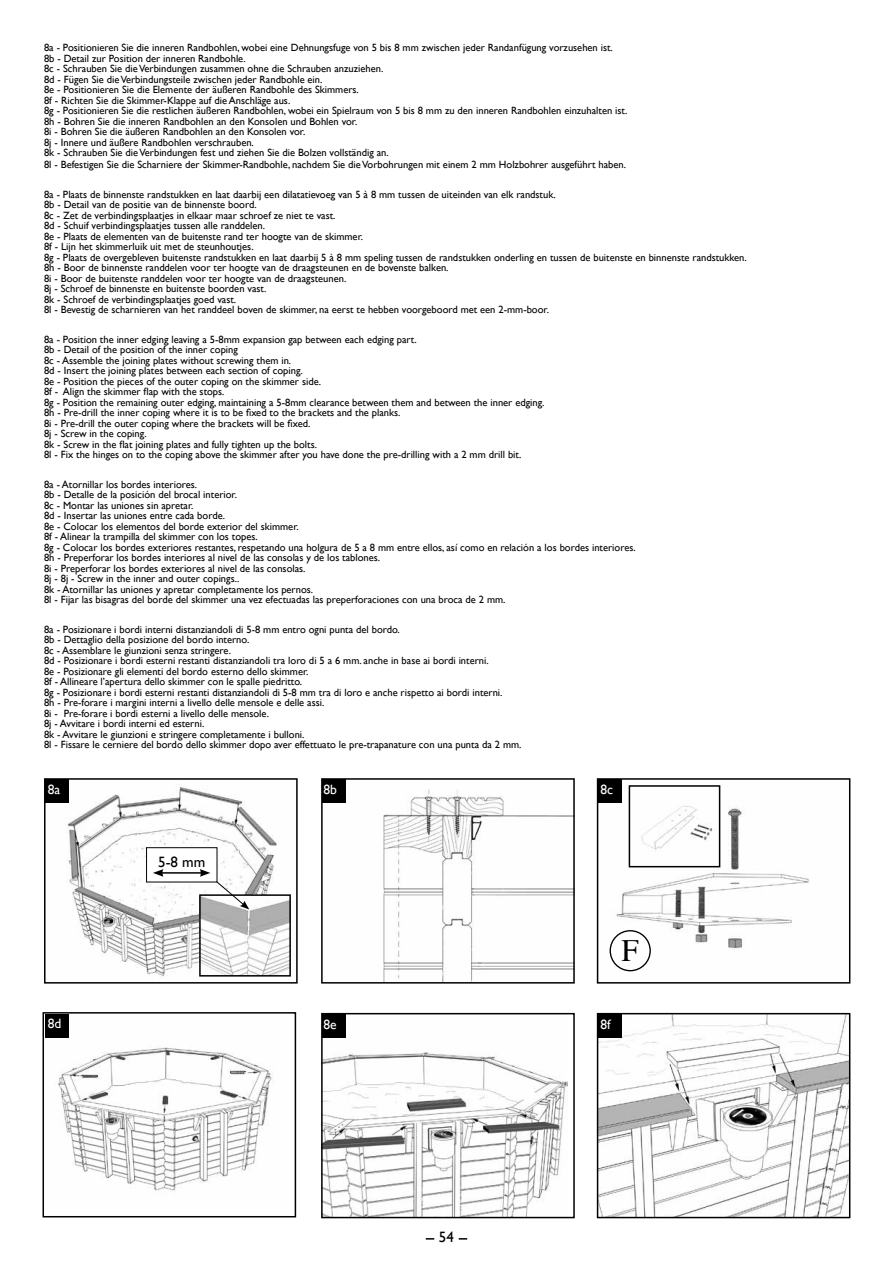
<style>
.page{position:relative;width:893px;height:1263px;background:#fff}
.page>*{position:absolute;margin:0;border:0;box-sizing:border-box;transform-origin:0 0}
.t1{font:31.05px "Times";color:#000}
.t2{font:15px "Gill Sans";color:#000}
.t3{font:13.5px "Gill Sans";color:#fff}
.t4{font:10.5px/10.5px "Gill Sans";color:#000}
</style>
<div class="page">
<img style="left:47px;top:784px;width:244px;height:193px">
<div style="left:44px;top:778px;width:254px;height:205px;border:2px solid #000"></div>
<div style="left:45px;top:779px;width:24px;height:23px;background:#000"></div>
<img style="left:383px;top:789px;width:189px;height:191px">
<div style="left:321px;top:778px;width:254px;height:205px;border:2px solid #000"></div>
<div style="left:322px;top:779px;width:24px;height:24px;background:#000"></div>
<img style="left:609px;top:785px;width:200px;height:187px">
<div style="left:597px;top:778px;width:253px;height:205px;border:2px solid #000"></div>
<div style="left:598px;top:779px;width:24px;height:24px;background:#000"></div>
<img style="left:46px;top:1037px;width:226px;height:154px">
<div style="left:43px;top:1012px;width:253px;height:205px;border:2px solid #000"></div>
<div style="left:45px;top:1014px;width:24px;height:23px;background:#000"></div>
<img style="left:324px;top:1052px;width:244px;height:163px">
<div style="left:321px;top:1013px;width:254px;height:205px;border:2px solid #000"></div>
<div style="left:322px;top:1014px;width:24px;height:24px;background:#000"></div>
<img style="left:600px;top:1016px;width:247px;height:199px">
<div style="left:597px;top:1013px;width:253px;height:205px;border:2px solid #000"></div>
<div style="left:598px;top:1014px;width:24px;height:24px;background:#000"></div>
<img style="left:202px;top:897px;width:86px;height:76px">
<div style="left:199px;top:894px;width:92px;height:82px;border:2px solid #000"></div>
<img style="left:632px;top:788px;width:85px;height:76px">
<div style="left:629px;top:785px;width:91px;height:82px;border:2px solid #000"></div>
<div style="left:147px;top:848px;width:70px;height:34px;background:#fff"></div>
<div style="left:146px;top:847px;width:71px;height:35px;border:1px solid #000"></div>
<hr style="left:161px;top:872px;width:41px;height:2px;background:#000">
<svg style="left:153px;top:869px;width:10px;height:8px"></svg>
<svg style="left:200px;top:869px;width:10px;height:8px"></svg>
<svg style="left:216px;top:881px;width:33px;height:28px"></svg>
<div style="left:610px;top:930px;width:41px;height:41px;border:1px solid #000;border-radius:50%"></div>
<p class="t4" style="left:44px;top:42px;width:585px">8a - Positionieren Sie die inneren Randbohlen, wobei eine Dehnungsfuge von 5 bis 8 mm zwischen jeder Randanfügung vorzusehen ist.<br>8b - Detail zur Position der inneren Randbohle.<br>8c - Schrauben Sie die Verbindungen zusammen ohne die Schrauben anzuziehen.<br>8d - Fügen Sie die Verbindungsteile zwischen jeder Randbohle ein.<br>8e - Positionieren Sie die Elemente der äußeren Randbohle des Skimmers.<br>8f - Richten Sie die Skimmer-Klappe auf die Anschläge aus.<br>8g - Positionieren Sie die restlichen äußeren Randbohlen, wobei ein Spielraum von 5 bis 8 mm zu den inneren Randbohlen einzuhalten ist.<br>8h - Bohren Sie die inneren Randbohlen an den Konsolen und Bohlen vor.<br>8i - Bohren Sie die äußeren Randbohlen an den Konsolen vor.<br>8j - Innere und äußere Randbohlen verschrauben.<br>8k - Schrauben Sie die Verbindungen fest und ziehen Sie die Bolzen vollständig an.</p>
<p class="t4" style="left:44px;top:159px;width:584px">8l - Befestigen Sie die Scharniere der Skimmer-Randbohle, nachdem Sie die Vorbohrungen mit einem 2 mm Holzbohrer ausgeführt haben.</p>
<p class="t4" style="left:44px;top:189px;width:704px">8a - Plaats de binnenste randstukken en laat daarbij een dilatatievoeg van 5 à 8 mm tussen de uiteinden van elk randstuk.<br>8b - Detail van de positie van de binnenste boord.<br>8c - Zet de verbindingsplaatjes in elkaar maar schroef ze niet te vast.<br>8d - Schuif verbindingsplaatjes tussen alle randdelen.<br>8e - Plaats de elementen van de buitenste rand ter hoogte van de skimmer.<br>8f - Lijn het skimmerluik uit met de steunhoutjes.<br>8g - Plaats de overgebleven buitenste randstukken en laat daarbij 5 à 8 mm speling tussen de randstukken onderling en tussen de buitenste en binnenste randstukken.<br>8h - Boor de binnenste randdelen voor ter hoogte van de draagsteunen en de bovenste balken.<br>8i - Boor de buitenste randdelen voor ter hoogte van de draagsteunen.<br>8j - Schroef de binnenste en buitenste boorden vast.<br>8k - Schroef de verbindingsplaatjes goed vast.<br>8l - Bevestig de scharnieren van het randdeel boven de skimmer, na eerst te hebben voorgeboord met een 2-mm-boor.</p>
<p class="t4" style="left:44px;top:334px;width:502px">8a - Position the inner edging leaving a 5-8mm expansion gap between each edging part.<br>8b - Detail of the position of the inner coping<br>8c - Assemble the joining plates without screwing them in.<br>8d - Insert the joining plates between each section of coping.<br>8e - Position the pieces of the outer coping on the skimmer side.<br>8f - Align the skimmer flap with the stops.<br>8g - Position the remaining outer edging, maintaining a 5-8mm clearance between them and between the inner edging.<br>8h - Pre-drill the inner coping where it is to be fixed to the brackets and the planks.<br>8i - Pre-drill the outer coping where the brackets will be fixed.<br>8j - Screw in the coping.<br>8k - Screw in the flat joining plates and fully tighten up the bolts.<br>8l - Fix the hinges on to the coping above the skimmer after you have done the pre-drilling with a 2 mm drill bit.</p>
<p class="t4" style="left:44px;top:479px;width:593px">8a - Atornillar los bordes interiores.<br>8b - Detalle de la posición del brocal interior.<br>8c - Montar las uniones sin apretar.<br>8d - Insertar las uniones entre cada borde.<br>8e - Colocar los elementos del borde exterior del skimmer.<br>8f - Alinear la trampilla del skimmer con los topes.<br>8g - Colocar los bordes exteriores restantes, respetando una holgura de 5 a 8 mm entre ellos, así como en relación a los bordes interiores.<br>8h - Preperforar los bordes interiores al nivel de las consolas y de los tablones.<br>8i - Preperforar los bordes exteriores al nivel de las consolas.<br>8j - 8j - Screw in the inner and outer copings..<br>8k - Atornillar las uniones y apretar completamente los pernos.<br>8l - Fijar las bisagras del borde del skimmer una vez efectuadas las preperforaciones con una broca de 2 mm.</p>
<p class="t4" style="left:44px;top:624px;width:479px">8a - Posizionare i bordi interni distanziandoli di 5-8 mm entro ogni punta del bordo.<br>8b - Dettaglio della posizione del bordo interno.<br>8c - Assemblare le giunzioni senza stringere.<br>8d - Posizionare i bordi esterni restanti distanziandoli tra loro di 5 a 6 mm. anche in base ai bordi interni.<br>8e - Posizionare gli elementi del bordo esterno dello skimmer.<br>8f - Allineare l’apertura dello skimmer con le spalle piedritto.<br>8g - Posizionare i bordi esterni restanti distanziandoli di 5-8 mm tra di loro e anche rispetto ai bordi interni.<br>8h - Pre-forare i margini interni a livello delle mensole e delle assi.<br>8i - Pre-forare i bordi esterni a livello delle mensole.<br>8j - Avvitare i bordi interni ed esterni.<br>8k - Avvitare le giunzioni e stringere completamente i bulloni.<br>8l - Fissare le cerniere del bordo dello skimmer dopo aver effettuato le pre-trapanature con una punta da 2 mm.</p>
<p class="t3" style="left:48px;top:781px;width:14px">8a</p>
<p class="t3" style="left:323px;top:781px;width:15px">8b</p>
<p class="t3" style="left:600px;top:781px;width:14px">8c</p>
<h2 class="t2" style="left:158px;top:853px;width:49px">5-8 mm</h2>
<h1 class="t1" style="left:621px;top:921px;width:19px">F</h1>
<p class="t3" style="left:48px;top:1016px;width:15px">8d</p>
<p class="t3" style="left:323px;top:1016px;width:15px">8e</p>
<p class="t3" style="left:600px;top:1016px;width:12px">8f</p>
<h2 class="t2" style="left:439px;top:1228px;width:16px">54</h2>
</div>
